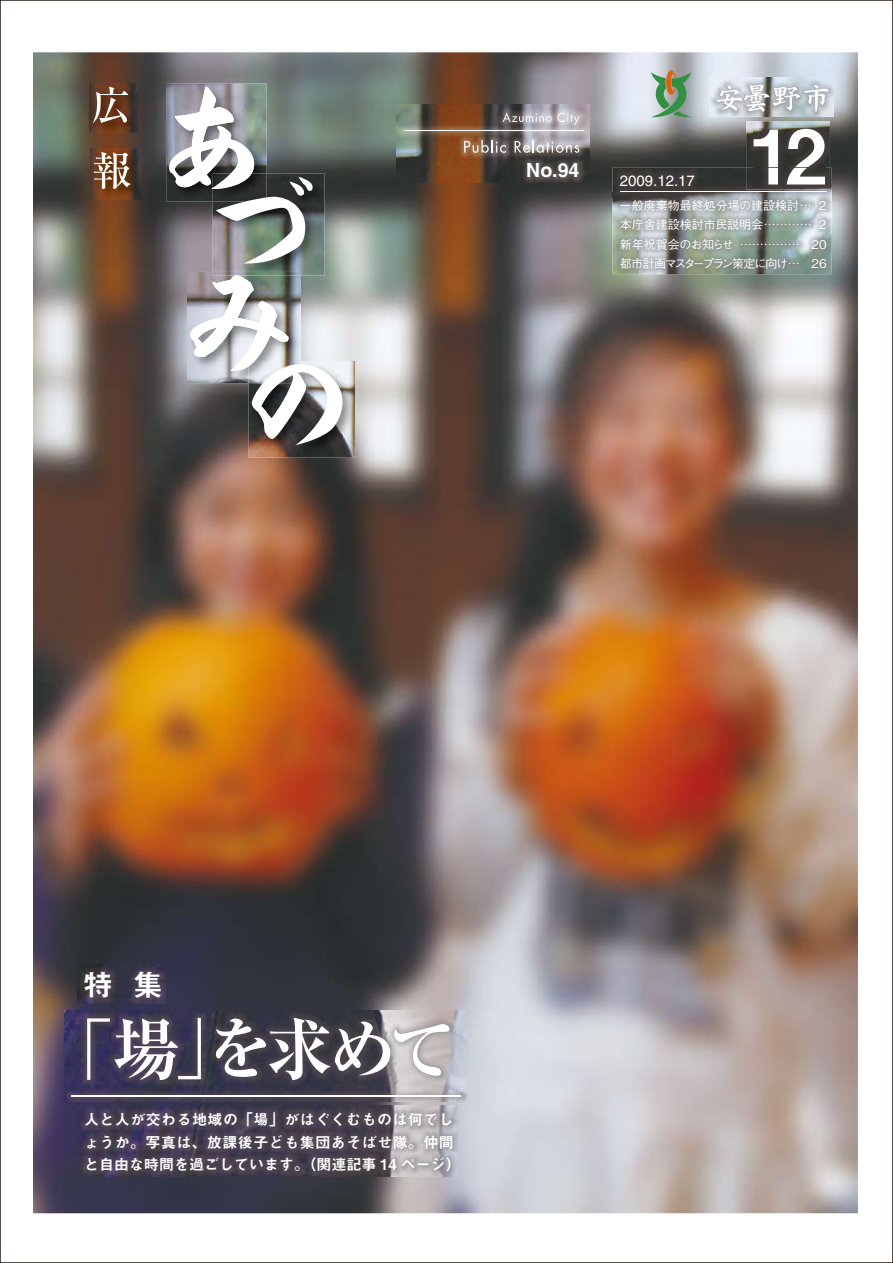
<style>
.page{position:relative;width:893px;height:1263px;background:#fff}
.page>*{position:absolute;margin:0;border:0;box-sizing:border-box;transform-origin:0 0}
.t1{font:75px "Midashi Go Pro MB31";color:#fff}
.t2{font:700 67.5px "Ryumin Pro";color:#fff}
.t3{font:30px "Midashi Go Pro MB31";color:#fff}
.t4{font:700 19.5px "Helvetica";color:#fff}
.t5{font:15px/22.5px "Midashi Go Pro MB31";letter-spacing:.03em;color:#fff}
.t6{font:15px "Helvetica";color:#fff}
.t7{font:500 12px/19.5px "Gothic BBB Pro";color:#fff}
</style>
<div class="page">
<img style="left:33px;top:52px;width:825px;height:1161px">
<img style="left:396px;top:105px;width:193px;height:78px">
<hr style="left:404px;top:131px;width:179px;height:1px;background:#fff">
<svg style="left:503px;top:113px;width:76px;height:12px"></svg>
<svg style="left:464px;top:140px;width:42px;height:13px"></svg>
<svg style="left:515px;top:140px;width:64px;height:13px"></svg>
<img style="left:90px;top:83px;width:47px;height:50px">
<svg style="left:93px;top:87px;width:35px;height:36px"></svg>
<img style="left:90px;top:149px;width:50px;height:50px">
<svg style="left:94px;top:152px;width:37px;height:37px"></svg>
<img style="left:709px;top:77px;width:124px;height:40px">
<svg style="left:716px;top:85px;width:113px;height:27px"></svg>
<img style="left:612px;top:197px;width:220px;height:77px">
<svg style="left:651px;top:70px;width:40px;height:47px;background:#84a381"></svg>
<img style="left:746px;top:121px;width:84px;height:47px">
<img style="left:754px;top:129px;width:71px;height:39px">
<img style="left:612px;top:168px;width:220px;height:24px">
<img style="left:612px;top:192px;width:220px;height:5px">
<img style="left:768px;top:168px;width:57px;height:16px">
<hr style="left:620px;top:191px;width:206px;height:1px;background:#fff">
<img style="left:166px;top:84px;width:101px;height:117px">
<img style="left:213px;top:174px;width:111px;height:101px">
<svg style="left:169px;top:87px;width:144px;height:176px"></svg>
<img style="left:187px;top:272px;width:26px;height:111px">
<img style="left:213px;top:272px;width:88px;height:3px">
<img style="left:249px;top:361px;width:106px;height:97px">
<svg style="left:190px;top:275px;width:153px;height:170px"></svg>
<img style="left:77px;top:964px;width:89px;height:39px">
<img style="left:65px;top:1010px;width:401px;height:91px">
<hr style="left:72px;top:1095px;width:389px;height:1px;background:#fff">
<img style="left:78px;top:1105px;width:379px;height:71px">
<h3 class="t4" style="left:526px;top:158px;width:55px">No.94</h3>
<p class="t6" style="left:620px;top:172px;width:77px">2009.12.17</p>
<h1 class="t1" style="left:751px;top:96px;width:77px">12</h1>
<p class="t7" style="left:620px;top:194px;width:211px">一般廃棄物最終処分場の建設検討 … ２本庁舎建設検討市民説明会 ………… ２新年祝賀会のお知らせ …………… 20都市計画マスタープラン策定に向け… 26</p>
<h3 class="t3" style="left:83px;top:961px;width:81px">特 集</h3>
<h2 class="t2" style="left:46px;top:996px;width:411px">「場」を求めて</h2>
<p class="t5" style="left:84px;top:1106px;width:378px">人と人が交わる地域の「場」がはぐくむものは何でしょうか。写真は、放課後子ども集団あそばせ隊。仲間と自由な時間を過ごしています。（関連記事 14 ページ）</p>
</div>
